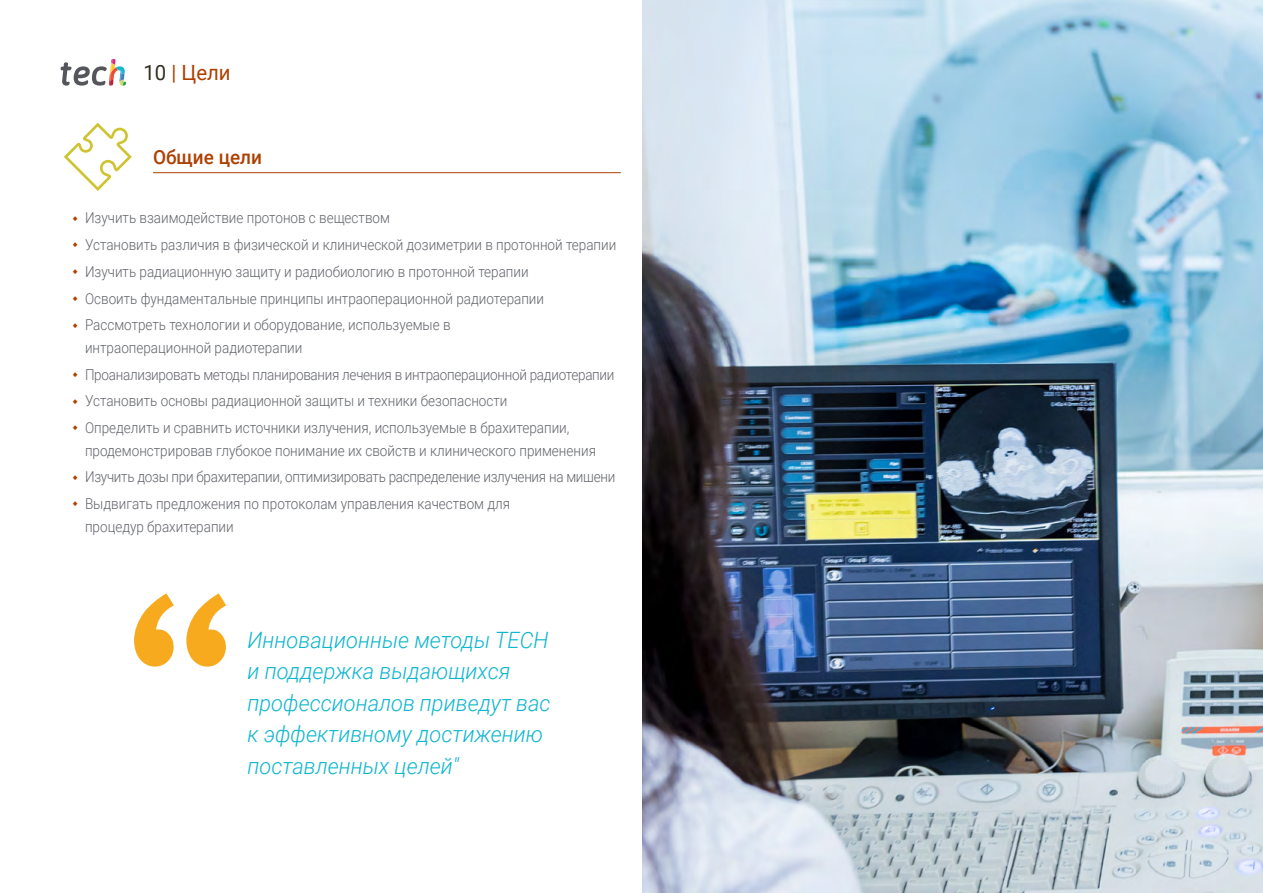
<style>
.page{position:relative;width:1263px;height:893px;background:#fff}
.page>*{position:absolute;margin:0;border:0;box-sizing:border-box;transform-origin:0 0}
.t1{font:italic 300 22.5px/31.5px "Roboto";color:#0fb6cf}
.t2{font:21px "Roboto";color:#ae4000}
.t3{font:500 19.5px "Roboto";color:#ae4000}
.t4{font:300 15px/26.7px "Roboto";color:#61646a;scale:.9 1}
.s1{color:#312e20}
</style>
<div class="page">
<hr style="left:153px;top:172px;width:468px;height:1px;background:#ae4000">
<svg style="left:64px;top:123px;width:68px;height:68px"></svg>
<img style="left:642px;top:0;width:621px;height:893px">
<svg style="left:134px;top:593px;width:92px;height:74px"></svg>
<svg style="left:61px;top:59px;width:65px;height:27px"></svg>
<h2 class="t2" style="left:144px;top:57px;width:89px"><span class="s1">10</span> | Цели</h2>
<h3 class="t3" style="left:153px;top:144px;width:110px">Общие цели</h3>
<p class="t4" style="left:85px;top:204px;width:592px">Изучить взаимодействие протонов с веществом<br>Установить различия в физической и клинической дозиметрии в протонной терапии Изучить радиационную защиту и радиобиологию в протонной терапии<br>Освоить фундаментальные принципы интраоперационной радиотерапии Рассмотреть технологии и оборудование, используемые в</p>
<p class="t4" style="left:85px;top:334px;width:590px">интраоперационной радиотерапии<br>Проанализировать методы планирования лечения в интраоперационной радиотерапии Установить основы радиационной защиты и техники безопасности<br>Определить и сравнить источники излучения, используемые в брахитерапии,</p>
<p class="t4" style="left:85px;top:436px;width:591px">продемонстрировав глубокое понимание их свойств и клинического применения<br>Изучить дозы при брахитерапии, оптимизировать распределение излучения на мишени<br>Выдвигать предложения по протоколам управления качеством для</p>
<p class="t4" style="left:85px;top:512px;width:167px">процедур брахитерапии</p>
<h1 class="t1" style="left:247px;top:623px;width:305px">Инновационные методы TECH и поддержка выдающихся профессионалов приведут вас к эффективному достижению поставленных целей"</h1>
</div>
